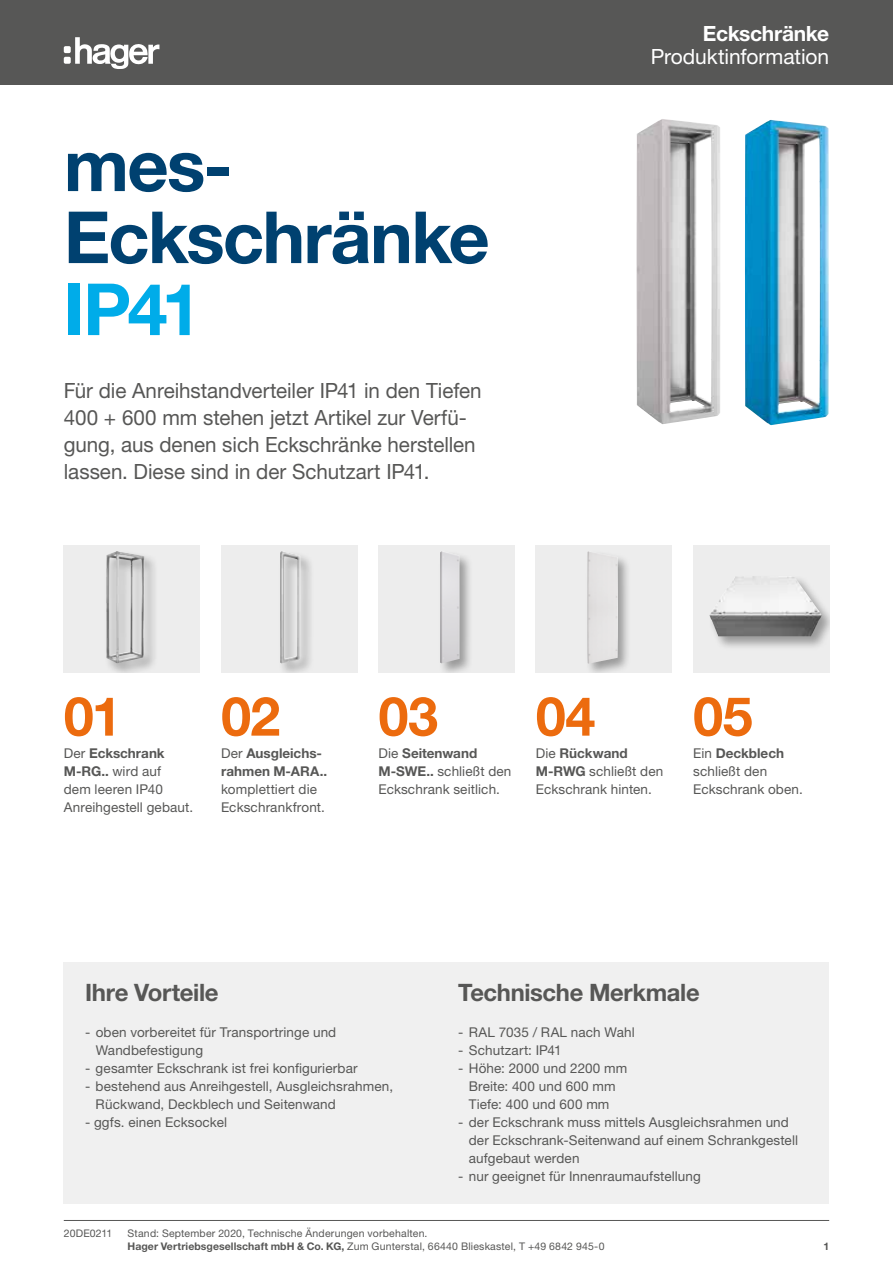
<style>
.page{position:relative;width:893px;height:1263px;background:#fff}
.page>*{position:absolute;margin:0;border:0;box-sizing:border-box;transform-origin:0 0}
.t1{font:700 72px/72px "Helvetica Neue LTW1 G";letter-spacing:-.025em;color:#004170}
.t2{font:700 72px "Helvetica Neue LTW1 G";color:#00ace9}
.t3{font:700 54px "Helvetica Neue LTW1 G";letter-spacing:-.01em;color:#ec6b0e}
.t4{font:700 24px "Helvetica Neue LTW1 G";letter-spacing:-.015em;color:#575756}
.t5{font:21px/27px "Helvetica Neue LTW1 G";letter-spacing:-.005em;color:#575756}
.t6{font:21px "Helvetica Neue LTW1 G";letter-spacing:-.005em;color:#fff}
.t7{font:700 21px "Helvetica Neue LTW1 G";letter-spacing:-.02em;color:#fff}
.t8{font:13.5px/18px "Helvetica Neue LTW1 G";letter-spacing:.01em;color:#575756}
.t9{font:700 13.5px/18px "Helvetica Neue LTW1 G";color:#575756}
.t10{font:10.5px/13.5px "Helvetica Neue LTW1 G";letter-spacing:.02em;color:#575756}
.t11{font:700 10.5px "Helvetica Neue LTW1 G";color:#575756}
.s1{font-weight:700}
.s2{font-weight:400}
</style>
<div class="page">
<div style="left:0;top:0;width:893px;height:85px;background:#575756"></div>
<svg style="left:64px;top:37px;width:95px;height:32px"></svg>
<hr style="left:64px;top:1220px;width:765px;height:1px;background:#575756">
<div style="left:64px;top:962px;width:765px;height:242px;background:#f0f0f0"></div>
<img style="left:637px;top:119px;width:83px;height:305px">
<img style="left:745px;top:120px;width:84px;height:305px">
<div style="left:693px;top:545px;width:136px;height:128px;background:#ededed"></div>
<div style="left:708px;top:574px;width:121px;height:76px;background:#000;opacity:.35"></div>
<img style="left:709px;top:576px;width:113px;height:60px">
<div style="left:536px;top:545px;width:136px;height:128px;background:#ededed"></div>
<div style="left:585px;top:550px;width:47px;height:123px;background:#000;opacity:.35"></div>
<img style="left:588px;top:551px;width:30px;height:113px">
<div style="left:378px;top:545px;width:136px;height:128px;background:#ededed"></div>
<div style="left:438px;top:549px;width:36px;height:124px;background:#000;opacity:.35"></div>
<img style="left:440px;top:551px;width:19px;height:112px">
<div style="left:221px;top:545px;width:136px;height:128px;background:#ededed"></div>
<div style="left:278px;top:549px;width:37px;height:124px;background:#000;opacity:.35"></div>
<img style="left:280px;top:551px;width:21px;height:112px">
<div style="left:64px;top:545px;width:136px;height:128px;background:#ededed"></div>
<div style="left:104px;top:549px;width:54px;height:124px;background:#000;opacity:.35"></div>
<img style="left:106px;top:551px;width:38px;height:112px">
<h1 class="t1" style="left:64px;top:129px;width:427px">mes-<br>Eckschränke</h1>
<h1 class="t2" style="left:64px;top:265px;width:139px">IP41</h1>
<h3 class="t5" style="left:64px;top:377px;width:419px">Für die Anreihstandverteiler IP41 in den Tiefen 400 + 600 mm stehen jetzt Artikel zur Verfü&shy;gung, aus denen sich Eckschränke herstellen lassen. Diese sind in der Schutzart IP41.</h3>
<h3 class="t7" style="left:703px;top:21px;width:128px">Eckschränke</h3>
<h3 class="t6" style="left:651px;top:43px;width:180px">Produktinformation</h3>
<h2 class="t3" style="left:64px;top:683px;width:59px">01</h2>
<h2 class="t3" style="left:221px;top:683px;width:61px">02</h2>
<h2 class="t3" style="left:378px;top:683px;width:61px">03</h2>
<h2 class="t3" style="left:536px;top:683px;width:61px">04</h2>
<h2 class="t3" style="left:693px;top:683px;width:61px">05</h2>
<p class="t8" style="left:64px;top:744px;width:131px">Der <span class="s1">Eckschrank<br>M-RG..</span> wird auf<br>dem leeren IP40<br>Anreihgestell gebaut.</p>
<p class="t9" style="left:221px;top:744px;width:107px"><span class="s2">Der</span> Ausgleichs&shy;rahmen M-ARA..</p>
<p class="t8" style="left:221px;top:780px;width:105px">komplettiert die<br>Eckschrankfront.</p>
<p class="t8" style="left:378px;top:744px;width:134px">Die <span class="s1">Seitenwand<br>M-SWE..</span> schließt den<br>Eckschrank seitlich.</p>
<p class="t8" style="left:536px;top:744px;width:129px">Die <span class="s1">Rückwand<br>M-RWG</span> schließt den<br>Eckschrank hinten.</p>
<p class="t8" style="left:693px;top:744px;width:111px">Ein <span class="s1">Deckblech </span>schließt den<br>Eckschrank oben.</p>
<h3 class="t4" style="left:85px;top:978px;width:135px">Ihre Vorteile</h3>
<p class="t8" style="left:96px;top:1023px;width:242px;text-indent:-11px">- oben vorbereitet für Transportringe und<br>Wandbefestigung</p>
<p class="t8" style="left:85px;top:1059px;width:274px">- gesamter Eckschrank ist frei konfigurierbar</p>
<p class="t8" style="left:96px;top:1077px;width:299px;text-indent:-11px">- bestehend aus Anreihgestell, Ausgleichsrahmen,<br>Rückwand, Deckblech und Seitenwand</p>
<p class="t8" style="left:85px;top:1113px;width:144px">- ggfs. einen Ecksockel</p>
<h3 class="t4" style="left:458px;top:978px;width:243px">Technische Merkmale</h3>
<p class="t8" style="left:458px;top:1023px;width:178px">- RAL 7035 / RAL nach Wahl</p>
<p class="t8" style="left:458px;top:1041px;width:105px">- Schutzart: IP41</p>
<p class="t8" style="left:458px;top:1059px;width:171px;text-align:center">- Höhe: 2000 und 2200 mm<br>Breite: 400 und 600 mm<br>Tiefe: 400 und 600 mm</p>
<p class="t8" style="left:469px;top:1113px;width:331px;text-indent:-11px">- der Eckschrank muss mittels Ausgleichsrahmen und der Eckschrank-Seitenwand auf einem Schrankgestell aufgebaut werden</p>
<p class="t8" style="left:458px;top:1167px;width:244px">- nur geeignet für Innenraumaufstellung</p>
<p class="t10" style="left:64px;top:1226px;width:50px">20DE0211</p>
<p class="t10" style="left:128px;top:1226px;width:479px">Stand: September 2020, Technische Änderungen vorbehalten.<br><span class="s1">Hager Vertriebsgesellschaft mbH &amp; Co. KG,</span> Zum Gunterstal, 66440 Blieskastel, T +49 6842 945-0</p>
<p class="t11" style="left:823px;top:1240px;width:7px">1</p>
</div>
